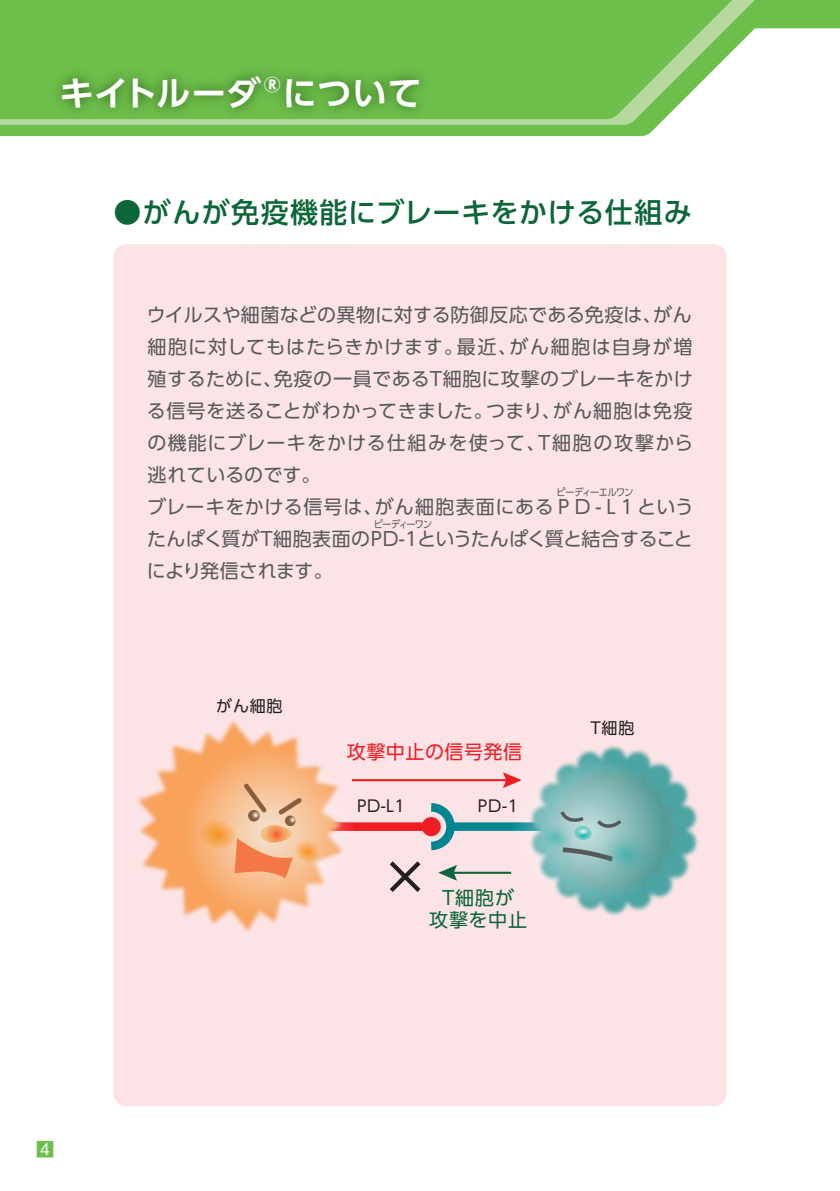
<style>
.page{position:relative;width:840px;height:1191px;background:#fff}
.page>*{position:absolute;margin:0;border:0;box-sizing:border-box;transform-origin:0 0}
.t1{font:700 34px "UD Shin Go Pr 6 De";letter-spacing:.025em;color:#fff}
.t2{font:500 28px "UD Shin Go Pr 6";letter-spacing:.035em;color:#0c6638}
.t3{font:19px/32px "UD Shin Go Pr 6";letter-spacing:.025em;color:#57585a}
.t4{font:19px/22.2px "UD Shin Go Pr 6";letter-spacing:.05em;color:#0c6638;text-align:center}
.t5{font:19px "UD Shin Go Pr 6";letter-spacing:.025em;color:#ee1d23}
.t6{font:18px "UD Shin Go Pr 6";color:#6dbe4b}
.t7{font:16px "UD Shin Go Pr 6";letter-spacing:.05em;color:#231f20}
.t8{font:10px "UD Shin Go Pr 6";letter-spacing:-.035em;color:#57585a;scale:.9 1}
.t9{font:10px "UD Shin Go Pr 6";letter-spacing:-.08em;color:#57585a;scale:.9 1}
</style>
<div class="page">
<div style="left:113px;top:244px;width:613px;height:862px;background:#fce4e6;border-radius:12px"></div>
<svg style="left:799px;top:0;width:40px;height:28px"></svg>
<hr style="left:352px;top:779px;width:156px;height:2px;background:#ee1d23">
<svg style="left:413px;top:803px;width:46px;height:89px"></svg>
<img style="left:459px;top:676px;width:268px;height:308px">
<svg style="left:502px;top:754px;width:161px;height:154px"></svg>
<img style="left:113px;top:659px;width:299px;height:335px">
<svg style="left:182px;top:745px;width:174px;height:173px"></svg>
<svg style="left:0;top:0;width:799px;height:136px"></svg>
<svg style="left:0;top:0;width:775px;height:125px"></svg>
<svg style="left:0;top:0;width:758px;height:119px;background:#79c359"></svg>
<img style="left:43px;top:58px;width:397px;height:78px">
<h1 class="t1" style="left:60px;top:65px;width:363px">キイトルーダ®について</h1>
<h2 class="t2" style="left:113px;top:190px;width:579px">●がんが免疫機能にブレーキをかける仕組み</h2>
<p class="t3" style="left:147px;top:298px;width:548px">ウイルスや細菌などの異物に対する防御反応である免疫は、がん細胞に対してもはたらきかけます。最近、がん細胞は自身が増殖するために、免疫の一員であるT細胞に攻撃のブレーキをかける信号を送ることがわかってきました。つまり、がん細胞は免疫の機能にブレーキをかける仕組みを使って、T細胞の攻撃から逃れているのです。<br>ブレーキをかける信号は、がん細胞表面にある P D - L 1 というたんぱく質がT細胞表面のPD-1というたんぱく質と結合することにより発信されます。</p>
<p class="t8" style="left:556px;top:484px;width:87px">ピーディーエルワン</p>
<p class="t9" style="left:373px;top:516px;width:66px">ピーディーワン</p>
<p class="t7" style="left:216px;top:693px;width:68px">がん細胞</p>
<p class="t5" style="left:347px;top:737px;width:176px">攻撃中止の信号発信</p>
<p class="t7" style="left:357px;top:793px;width:49px">PD-L1</p>
<p class="t7" style="left:477px;top:793px;width:42px">PD-1</p>
<p class="t4" style="left:429px;top:886px;width:99px">T細胞が<br>攻撃を中止</p>
<p class="t7" style="left:590px;top:715px;width:45px">T細胞</p>
<p class="t6" style="left:36px;top:1134px;width:19px">4</p>
</div>
